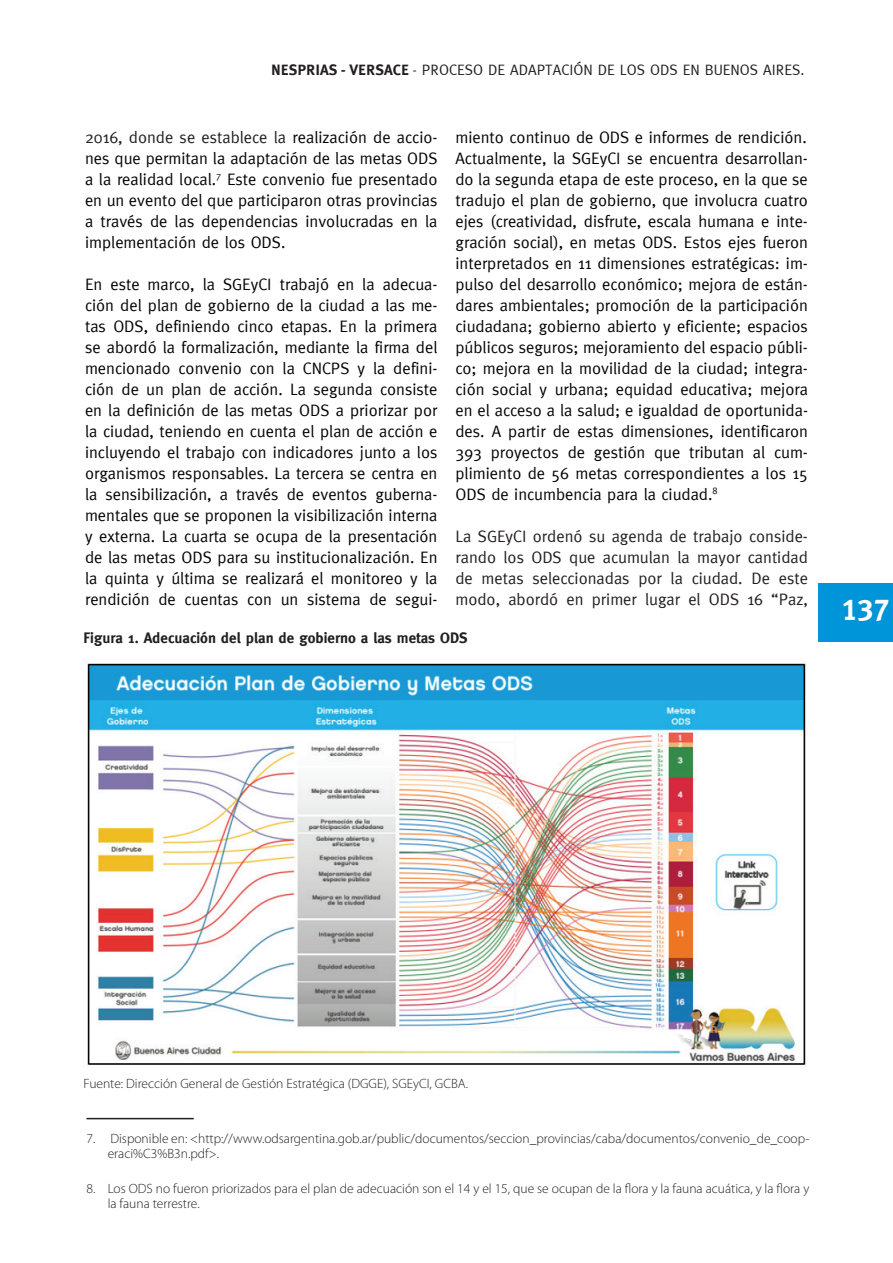
<style>
.page{position:relative;width:893px;height:1263px;background:#fff}
.page>*{position:absolute;margin:0;border:0;box-sizing:border-box;transform-origin:0 0}
.t1{font:30px "Meta Plus Bold Caps";color:#fff}
.t2{font:16.5px/21px "Meta";color:#040503;text-align:justify}
.t3{font:16.5px/21px "Meta";color:#231f20;text-align:justify}
.t4{font:15px "Meta Caps";color:#231f20}
.t5{font:700 15px "Meta";color:#231f20}
.t6{font:300 13.5px/15px "Myriad Pro";color:#231f20}
.s1{font-family:"Meta Plus Bold Caps"}
.s2{color:#231f20}
</style>
<div class="page">
<div style="left:819px;top:583px;width:74px;height:58px;background:#0095d9"></div>
<hr style="left:86px;top:1118px;width:108px;height:1px;background:#231f20">
<img style="left:87px;top:662px;width:719px;height:403px">
<p class="t4" style="left:271px;top:61px;width:389px"><span class="s1">NESPRIAS - VERSACE</span> - PROCESO DE ADAPTACIÓN DE LOS ODS</p>
<p class="t4" style="left:683px;top:61px;width:123px">EN BUENOS AIRES.</p>
<p class="t2" style="left:85px;top:126px;width:354px"><span class="s2">2016, donde se establece la</span> realización de accio&shy;nes que permitan la adaptación de las metas ODS a la realidad local.<sup>7</sup> Este convenio fue presentado en un evento del que participaron otras provincias a través de las dependencias involucradas en la implementación de los ODS.</p>
<p class="t2" style="left:85px;top:273px;width:354px">En este marco, la SGEyCI trabajó en la adecua&shy;ción del plan de gobierno de la ciudad a las me&shy;tas ODS, definiendo cinco etapas. En la primera se abordó la formalización, mediante la firma del mencionado convenio con la CNCPS y la defini&shy;ción de un plan de acción. La segunda consiste en la definición de las metas ODS a priorizar por la ciudad, teniendo en cuenta el plan de acción e incluyendo el trabajo con indicadores junto a los organismos responsables. La tercera se centra en la sensibilización, a través de eventos guberna&shy;mentales que se proponen la visibilización interna y externa. La cuarta se ocupa de la presentación de las metas ODS para su institucionalización. En la quinta y última se realizará el monitoreo y la rendición de cuentas con un sistema de segui-</p>
<p class="t2" style="left:455px;top:126px;width:354px">miento continuo de ODS e informes de rendición.<br>Actualmente, la SGEyCI se encuentra desarrollan&shy;do la segunda etapa de este proceso, en la que se tradujo el plan de gobierno, que involucra cuatro ejes (creatividad, disfrute, escala humana e inte&shy;gración social), en metas ODS. Estos ejes fueron interpretados en 11 dimensiones estratégicas: im&shy;pulso del desarrollo económico; mejora de están&shy;dares ambientales; promoción de la participación ciudadana; gobierno abierto y eficiente; espacios públicos seguros; mejoramiento del espacio públi&shy;co; mejora en la movilidad de la ciudad; integra&shy;ción social y urbana; equidad educativa; mejora en el acceso a la salud; e igualdad de oportunida&shy;des. A partir de estas dimensiones, identificaron 393 proyectos de gestión que tributan al cum&shy;plimiento de 56 metas correspondientes a los 15<br>ODS de incumbencia para la ciudad.<sup>8</sup></p>
<p class="t3" style="left:455px;top:525px;width:354px">La SGEyCI ordenó su agenda de trabajo conside&shy;rando los ODS que acumulan la mayor cantidad de metas seleccionadas por la ciudad. De este modo, abordó en primer lugar el ODS 16 “Paz,</p>
<p class="t5" style="left:84px;top:629px;width:386px">Figura 1. Adecuación del plan de gobierno a las metas ODS</p>
<h1 class="t1" style="left:841px;top:591px;width:50px">137</h1>
<p class="t6" style="left:84px;top:1077px;width:386px">Fuente: Dirección General de Gestión Estratégica (DGGE), SGEyCI, GCBA.</p>
<p class="t6" style="left:108px;top:1132px;width:703px;text-indent:-21px">7. Disponible en: &lt;http://www.odsargentina.gob.ar/public/documentos/seccion_provincias/caba/documentos/convenio_de_coop&shy;eraci%C3%B3n.pdf&gt;.</p>
<p class="t6" style="left:108px;top:1181px;width:703px;text-indent:-21px">8. Los ODS no fueron priorizados para el plan de adecuación son el 14 y el 15, que se ocupan de la flora y la fauna acuática, y la flora y la fauna terrestre.</p>
</div>
